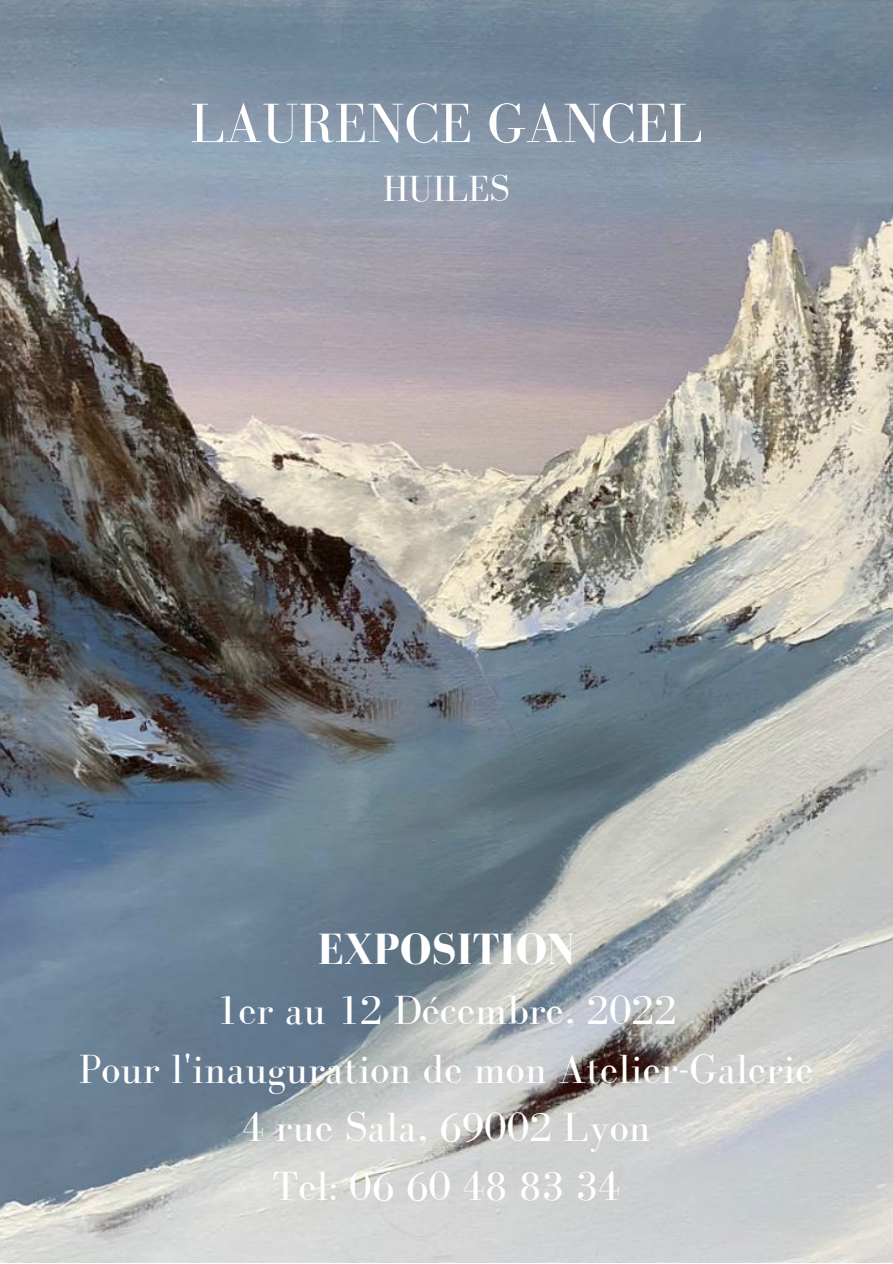
<style>
.page{position:relative;width:893px;height:1264px;background:#fff}
.page>*{position:absolute;margin:0;border:0;box-sizing:border-box;transform-origin:0 0}
.t1{font:57px "Bodoni FLF";color:#fff}
.t2{font:700 45px "Bodoni FLF";color:#fff}
.t3{font:42px/58.5px "Bodoni FLF";color:#fff;text-align:center}
.t4{font:37.5px "Bodoni FLF";color:#fff}
</style>
<div class="page">
<img style="left:0;top:0;width:892px;height:1262px">
<h1 class="t1" style="left:190px;top:92px;width:513px">LAURENCE GANCEL</h1>
<p class="t4" style="left:383px;top:168px;width:129px">HUILES</p>
<p class="t2" style="left:318px;top:924px;width:258px">EXPOSITION</p>
<p class="t3" style="left:79px;top:980px;width:736px">1er au 12 Décembre, 2022<br>Pour l'inauguration de mon Atelier-Galerie<br>4 rue Sala, 69002 Lyon<br>Tel: 06 60 48 83 34</p>
</div>
